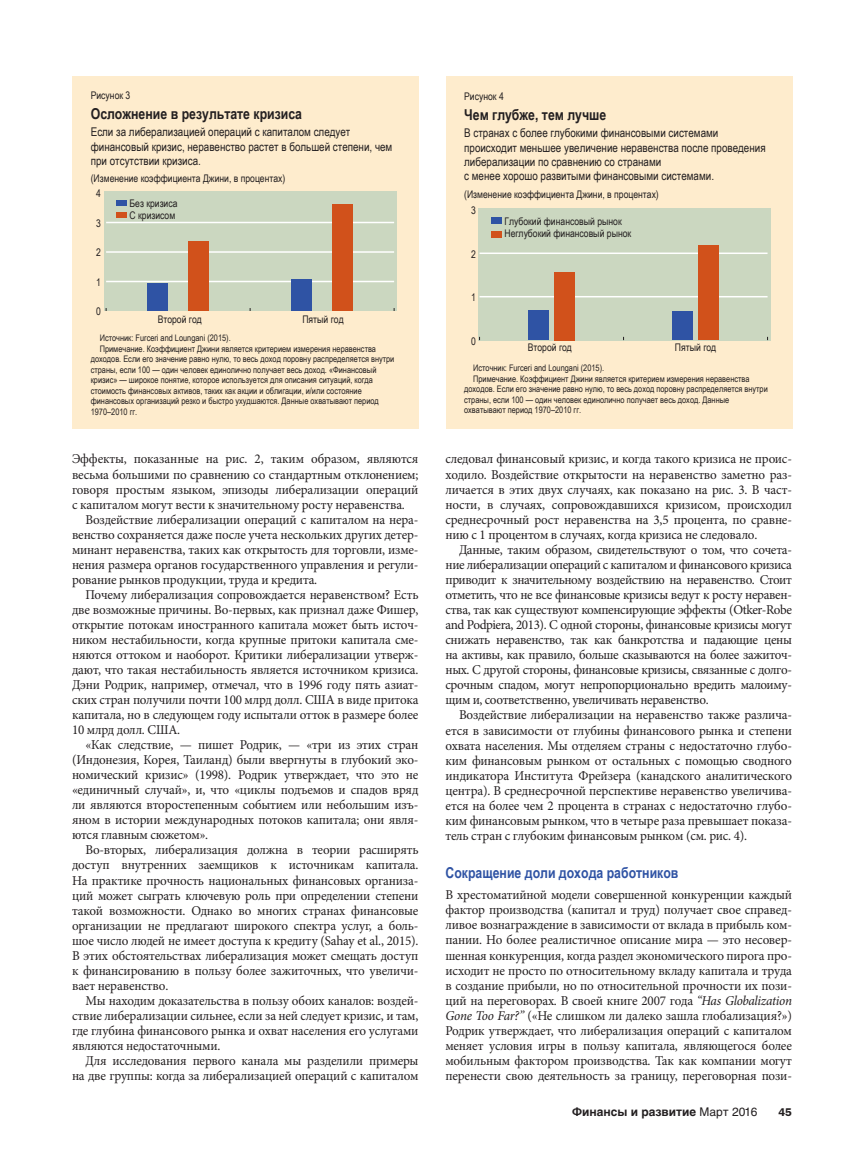
<style>
.page{position:relative;width:864px;height:1161px;background:#fff}
.page>*{position:absolute;margin:0;border:0;box-sizing:border-box;transform-origin:0 0}
.t1{font:700 15px "Arial Narrow";color:#231f20}
.t2{font:700 15px "Arial Narrow";color:#2f53a4}
.t3{font:13.5px/15px "Minion Pro";letter-spacing:-.015em;color:#231f20;text-align:justify}
.t4{font:12px/14.4px "Arial Narrow";color:#231f20}
.t5{font:700 12px "Helvetica Cyr";color:#231f20}
.t6{font:600 11.25px "ITC Franklin Gothic Std";color:#231f20}
.t7{font:10.5px/11.2px "Arial Narrow";color:#231f20}
.t8{font:9px "Arial Narrow";color:#231f20}
.s1{font-style:italic}
.s2{font-family:"Helvetica Cyr Upright";font-weight:400}
</style>
<div class="page">
<div style="left:72px;top:76px;width:346px;height:353px;background:#feeccd"></div>
<div style="left:105px;top:192px;width:292px;height:119px;background:#cbd7c0"></div>
<hr style="left:106px;top:281px;width:288px;height:1px;background:#fff">
<hr style="left:106px;top:251px;width:288px;height:2px;background:#fff">
<hr style="left:106px;top:222px;width:288px;height:1px;background:#fff">
<div style="left:189px;top:242px;width:20px;height:69px;background:#d1511b"></div>
<div style="left:333px;top:205px;width:20px;height:106px;background:#d1511b"></div>
<div style="left:147px;top:284px;width:20px;height:27px;background:#2f53a4"></div>
<div style="left:291px;top:280px;width:20px;height:31px;background:#2f53a4"></div>
<div style="left:116px;top:200px;width:11px;height:6px;background:#2f53a4"></div>
<div style="left:116px;top:212px;width:11px;height:6px;background:#d1511b"></div>
<div style="left:446px;top:76px;width:347px;height:353px;background:#feeccd"></div>
<div style="left:478px;top:208px;width:293px;height:133px;background:#cbd7c0"></div>
<hr style="left:480px;top:296px;width:288px;height:1px;background:#fff">
<hr style="left:480px;top:253px;width:288px;height:1px;background:#fff">
<div style="left:554px;top:272px;width:21px;height:68px;background:#d1511b"></div>
<div style="left:698px;top:246px;width:21px;height:94px;background:#d1511b"></div>
<div style="left:529px;top:310px;width:20px;height:30px;background:#2f53a4"></div>
<div style="left:673px;top:312px;width:20px;height:28px;background:#2f53a4"></div>
<div style="left:491px;top:217px;width:11px;height:7px;background:#2f53a4"></div>
<div style="left:491px;top:231px;width:11px;height:6px;background:#d1511b"></div>
<p class="t7" style="left:91px;top:90px;width:41px">Рисунок 3</p>
<p class="t1" style="left:91px;top:102px;width:213px">Осложнение в результате кризиса</p>
<p class="t4" style="left:91px;top:124px;width:303px">Если за либерализацией операций с капиталом следует финансовый кризис, неравенство растет в большей степени, чем при отсутствии кризиса.</p>
<p class="t7" style="left:91px;top:173px;width:196px">(Изменение коэффициента Джини, в процентах)</p>
<p class="t7" style="left:96px;top:187px;width:6px">4</p>
<p class="t7" style="left:96px;top:217px;width:6px">3</p>
<p class="t7" style="left:96px;top:246px;width:6px">2</p>
<p class="t7" style="left:96px;top:276px;width:6px">1</p>
<p class="t7" style="left:96px;top:305px;width:6px">0</p>
<p class="t7" style="left:130px;top:198px;width:49px">Без кризиса<br>С кризисом</p>
<p class="t7" style="left:158px;top:313px;width:46px">Второй год</p>
<p class="t7" style="left:302px;top:313px;width:43px">Пятый год</p>
<p class="t8" style="left:100px;top:332px;width:133px">Источник: Furceri and Loungani (2015).</p>
<p class="t8" style="left:100px;top:342px;width:278px">Примечание. Коэффициент Джини является критерием измерения неравенства</p>
<p class="t8" style="left:91px;top:353px;width:305px">доходов. Если его значение равно нулю, то весь доход поровну распределяется внутри</p>
<p class="t8" style="left:91px;top:363px;width:287px">страны, если 100 — один человек единолично получает весь доход. «Финансовый</p>
<p class="t8" style="left:91px;top:374px;width:284px">кризис» — широкое понятие, которое используется для описания ситуаций, когда</p>
<p class="t8" style="left:91px;top:384px;width:273px">стоимость финансовых активов, таких как акции и облигации, и/или состояние</p>
<p class="t8" style="left:91px;top:395px;width:290px">финансовых организаций резко и быстро ухудшаются. Данные охватывают период</p>
<p class="t8" style="left:91px;top:405px;width:48px">1970–2010 гг.</p>
<p class="t3" style="left:72px;top:452px;width:348px">Эффекты, показанные на рис. 2, таким образом, являются весьма большими по сравнению со стандартным отклонением; говоря простым языком, эпизоды либерализации операций с капиталом могут вести к значительному росту неравенства.</p>
<p class="t3" style="left:72px;top:512px;width:348px;text-indent:14px">Воздействие либерализации операций с капиталом на нера&shy;венство сохраняется даже после учета нескольких других детер&shy;минант неравенства, таких как открытость для торговли, изме&shy;нения размера органов государственного управления и регули&shy;рование рынков продукции, труда и кредита.</p>
<p class="t3" style="left:72px;top:587px;width:348px;text-indent:14px">Почему либерализация сопровождается неравенством? Есть две возможные причины. Во-первых, как признал даже Фишер, открытие потокам иностранного капитала может быть источ&shy;ником нестабильности, когда крупные притоки капитала сме&shy;няются оттоком и наоборот. Критики либерализации утверж&shy;дают, что такая нестабильность является источником кризиса.<br>Дэни Родрик, например, отмечал, что в 1996 году пять азиат&shy;ских стран получили почти 100 млрд долл. США в виде притока капитала, но в следующем году испытали отток в размере более 10 млрд долл. США.</p>
<p class="t3" style="left:72px;top:737px;width:348px;text-indent:14px">«Как следствие, — пишет Родрик, — «три из этих стран (Индонезия, Корея, Таиланд) были ввергнуты в глубокий эко&shy;номический кризис» (1998). Родрик утверждает, что это не «единичный случай», и, что «циклы подъемов и спадов вряд ли являются второстепенным событием или небольшим изъ&shy;яном в истории международных потоков капитала; они явля&shy;ются главным сюжетом».</p>
<p class="t3" style="left:72px;top:843px;width:348px;text-indent:14px">Во-вторых, либерализация должна в теории расширять доступ внутренних заемщиков к источникам капитала.<br>На практике прочность национальных финансовых организа&shy;ций может сыграть ключевую роль при определении степени такой возможности. Однако во многих странах финансовые организации не предлагают широкого спектра услуг, а боль&shy;шое число людей не имеет доступа к кредиту (Sahay et al., 2015).<br>В этих обстоятельствах либерализация может смещать доступ к финансированию в пользу более зажиточных, что увеличи&shy;вает неравенство.</p>
<p class="t3" style="left:72px;top:993px;width:348px;text-indent:14px">Мы находим доказательства в пользу обоих каналов: воздей&shy;ствие либерализации сильнее, если за ней следует кризис, и там, где глубина финансового рынка и охват населения его услугами являются недостаточными.</p>
<p class="t3" style="left:72px;top:1053px;width:348px;text-align:right">Для исследования первого канала мы разделили примеры на две группы: когда за либерализацией операций с капиталом</p>
<p class="t7" style="left:464px;top:91px;width:41px">Рисунок 4</p>
<p class="t1" style="left:464px;top:103px;width:144px">Чем глубже, тем лучше</p>
<p class="t4" style="left:464px;top:125px;width:303px">В странах с более глубокими финансовыми системами происходит меньшее увеличение неравенства после проведения либерализации по сравнению со странами<br>с менее хорошо развитыми финансовыми системами.</p>
<p class="t7" style="left:464px;top:188px;width:196px">(Изменение коэффициента Джини, в процентах)</p>
<p class="t7" style="left:471px;top:205px;width:6px">3</p>
<p class="t7" style="left:471px;top:248px;width:6px">2</p>
<p class="t7" style="left:471px;top:292px;width:6px">1</p>
<p class="t7" style="left:471px;top:335px;width:6px">0</p>
<p class="t7" style="left:505px;top:215px;width:128px;line-height:12.5px">Глубокий финансовый рынок<br>Неглубокий финансовый рынок</p>
<p class="t7" style="left:528px;top:342px;width:46px">Второй год</p>
<p class="t7" style="left:675px;top:342px;width:43px">Пятый год</p>
<p class="t8" style="left:473px;top:361px;width:133px">Источник: Furceri and Loungani (2015).</p>
<p class="t8" style="left:473px;top:372px;width:278px">Примечание. Коэффициент Джини является критерием измерения неравенства</p>
<p class="t8" style="left:464px;top:382px;width:305px">доходов. Если его значение равно нулю, то весь доход поровну распределяется внутри</p>
<p class="t8" style="left:464px;top:393px;width:267px">страны, если 100 — один человек единолично получает весь доход. Данные</p>
<p class="t8" style="left:464px;top:403px;width:118px">охватывают период 1970–2010 гг.</p>
<p class="t3" style="left:445px;top:452px;width:348px">следовал финансовый кризис, и когда такого кризиса не проис&shy;ходило. Воздействие открытости на неравенство заметно раз&shy;личается в этих двух случаях, как показано на рис. 3. В част&shy;ности, в случаях, сопровождавшихся кризисом, происходил среднесрочный рост неравенства на 3,5 процента, по сравне&shy;нию с 1 процентом в случаях, когда кризиса не следовало.</p>
<p class="t3" style="left:446px;top:542px;width:348px;text-indent:14px">Данные, таким образом, свидетельствуют о том, что сочета&shy;ние либерализации операций с капиталом и финансового кризиса приводит к значительному воздействию на неравенство. Стоит отметить, что не все финансовые кризисы ведут к росту неравен&shy;ства, так как существуют компенсирующие эффекты (Otker-Robe and Podpiera, 2013). С одной стороны, финансовые кризисы могут снижать неравенство, так как банкротства и падающие цены на активы, как правило, больше сказываются на более зажиточ&shy;ных. С другой стороны, финансовые кризисы, связанные с долго&shy;срочным спадом, могут непропорционально вредить малоиму&shy;щим и, соответственно, увеличивать неравенство.</p>
<p class="t3" style="left:446px;top:708px;width:348px;text-indent:14px">Воздействие либерализации на неравенство также различа&shy;ется в зависимости от глубины финансового рынка и степени охвата населения. Мы отделяем страны с недостаточно глубо&shy;ким финансовым рынком от остальных с помощью сводного индикатора Института Фрейзера (канадского аналитического центра). В среднесрочной перспективе неравенство увеличива&shy;ется на более чем 2 процента в странах с недостаточно глубо&shy;ким финансовым рынком, что в четыре раза превышает показа&shy;тель стран с глубоким финансовым рынком (см. рис. 4).</p>
<p class="t2" style="left:446px;top:862px;width:234px">Сокращение доли дохода работников</p>
<p class="t3" style="left:446px;top:888px;width:348px">В хрестоматийной модели совершенной конкуренции каждый фактор производства (капитал и труд) получает свое справед&shy;ливое вознаграждение в зависимости от вклада в прибыль ком&shy;пании. Но более реалистичное описание мира — это несовер&shy;шенная конкуренция, когда раздел экономического пирога про&shy;исходит не просто по относительному вкладу капитала и труда в создание прибыли, но по относительной прочности их пози&shy;ций на переговорах. В своей книге 2007 года <span class="s1">“Has Globalization Gone Too Far?”</span> («Не слишком ли далеко зашла глобализация?»)<br>Родрик утверждает, что либерализация операций с капиталом меняет условия игры в пользу капитала, являющегося более мобильным фактором производства. Так как компании могут перенести свою деятельность за границу, переговорная пози-</p>
<p class="t5" style="left:572px;top:1105px;width:187px">Финансы и развитие <span class="s2">Март 2016</span></p>
<p class="t6" style="left:779px;top:1106px;width:15px">45</p>
</div>
